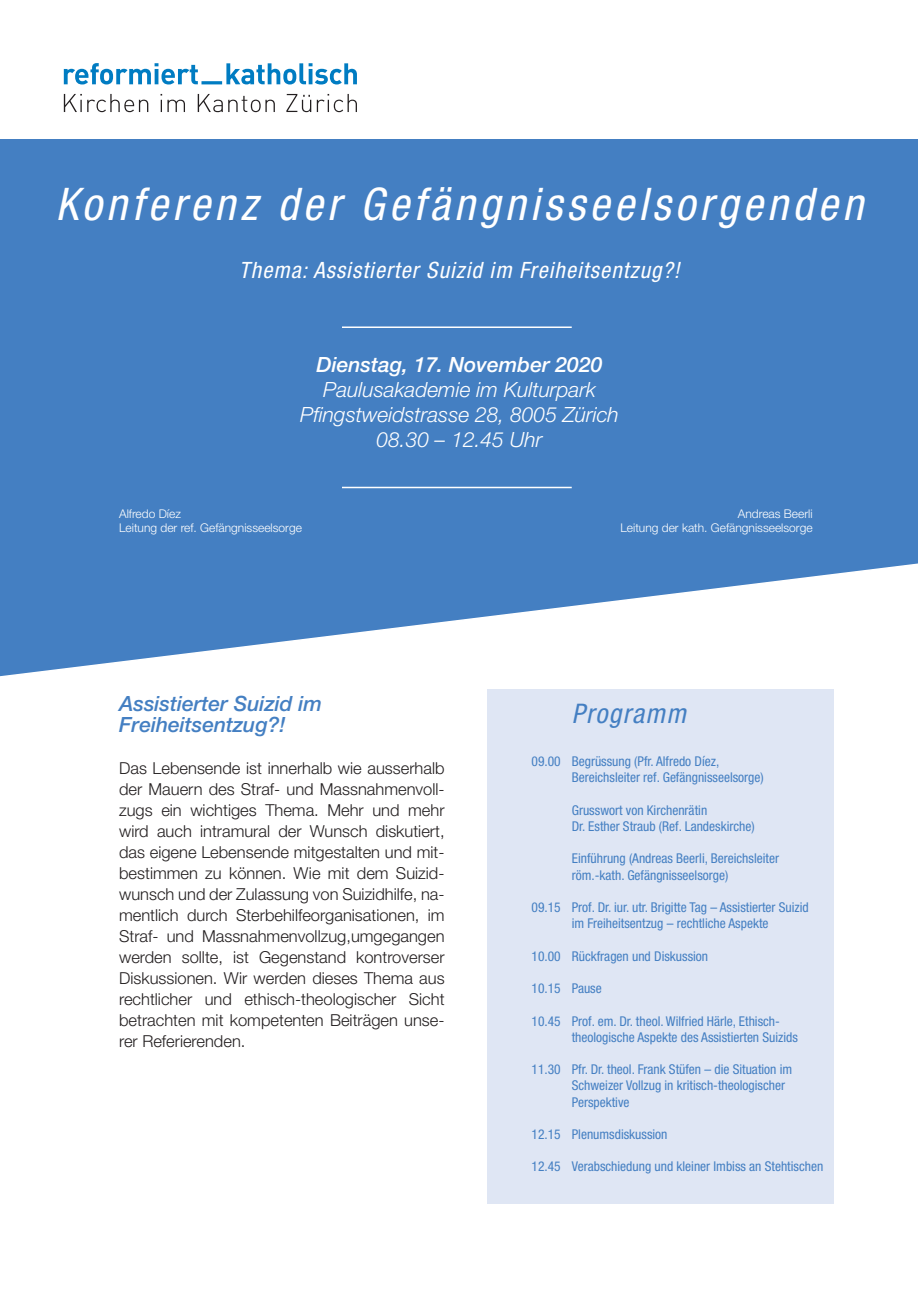
<style>
.page{position:relative;width:919px;height:1289px;background:#fff}
.page>*{position:absolute;margin:0;border:0;box-sizing:border-box;transform-origin:0 0}
.t1{font:italic condensed 45px "Helvetica Neue LT Pro";letter-spacing:.1em;color:#fff}
.t2{font:italic condensed 27px "Helvetica Neue LT Pro";letter-spacing:.05em;color:#447fc2}
.t3{font:italic condensed 22.5px "Helvetica Neue LT Pro";letter-spacing:.05em;color:#fff}
.t4{font:italic 300 21px/25.2px "Helvetica Neue LT Pro";color:#fff;text-align:center}
.t5{font:italic 500 21px/21px "Helvetica Neue LT Pro";color:#447fc2}
.t6{font:italic 500 21px "Helvetica Neue LT Pro";color:#fff}
.t7{font:300 16.5px/21px "Helvetica Neue LT Pro";color:#231f20;text-align:justify}
.t8{font:condensed 13.5px/16.2px "Helvetica Neue LT Pro";color:#447fc2}
.t9{font:300 12px "Helvetica Neue LT Pro";color:#fff}
</style>
<div class="page">
<svg style="left:64px;top:63px;width:134px;height:21px"></svg>
<svg style="left:226px;top:63px;width:131px;height:21px"></svg>
<svg style="left:64px;top:94px;width:84px;height:18px"></svg>
<svg style="left:160px;top:94px;width:25px;height:18px"></svg>
<svg style="left:198px;top:94px;width:77px;height:18px"></svg>
<svg style="left:286px;top:94px;width:25px;height:18px"></svg>
<svg style="left:317px;top:94px;width:40px;height:18px"></svg>
<hr style="left:201px;top:81px;width:21px;height:3px;background:#007cc2">
<div style="left:1px;top:139px;width:917px;height:540px;background:#447fc2"></div>
<hr style="left:342px;top:326px;width:229px;height:2px;background:#fff">
<hr style="left:342px;top:486px;width:229px;height:2px;background:#fff">
<svg style="left:0;top:536px;width:918px;height:449px"></svg>
<div style="left:487px;top:689px;width:346px;height:514px;background:#dfe6f4"></div>
<h1 class="t1" style="left:56px;top:178px;width:809px">Konferenz der Gefängnisseelsorgenden</h1>
<h3 class="t3" style="left:239px;top:257px;width:442px">Thema: Assistierter Suizid im Freiheitsentzug?!</h3>
<h3 class="t6" style="left:316px;top:351px;width:287px">Dienstag, 17. November 2020</h3>
<h3 class="t4" style="left:300px;top:376px;width:320px">Paulusakademie im Kulturpark<br>Pfingstweidstrasse 28, 8005 Zürich<br>08.30 – 12.45 Uhr</h3>
<p class="t9" style="left:119px;top:506px;width:63px">Alfredo Díez</p>
<p class="t9" style="left:737px;top:506px;width:76px">Andreas Beerli</p>
<p class="t9" style="left:119px;top:521px;width:184px">Leitung der ref. Gefängnisseelsorge</p>
<p class="t9" style="left:620px;top:521px;width:194px">Leitung der kath. Gefängnisseelsorge</p>
<h3 class="t5" style="left:119px;top:692px;width:205px">Assistierter Suizid im<br>Freiheitsentzug?!</h3>
<p class="t7" style="left:119px;top:756px;width:327px">Das Lebensende ist innerhalb wie ausserhalb der Mauern des Straf- und Massnahmenvoll&shy;zugs ein wichtiges Thema. Mehr und mehr wird auch intramural der Wunsch diskutiert, das eigene Lebensende mitgestalten und mit&shy;bestimmen zu können. Wie mit dem Suizid&shy;wunsch und der Zulassung von Suizidhilfe, na&shy;mentlich durch Sterbehilfeorganisationen, im Straf- und Massnahmenvollzug,umgegangen werden sollte, ist Gegenstand kontroverser Diskussionen. Wir werden dieses Thema aus rechtlicher und ethisch-theologischer Sicht betrachten mit kompetenten Beiträgen unse&shy;rer Referierenden.</p>
<p class="t8" style="left:531px;top:753px;width:31px">09.00</p>
<p class="t8" style="left:531px;top:899px;width:31px">09.15</p>
<p class="t8" style="left:531px;top:947px;width:31px">10.00</p>
<p class="t8" style="left:531px;top:980px;width:31px">10.15</p>
<p class="t8" style="left:531px;top:1012px;width:31px">10.45</p>
<p class="t8" style="left:531px;top:1061px;width:31px">11.30</p>
<p class="t8" style="left:531px;top:1125px;width:31px">12.15</p>
<p class="t8" style="left:531px;top:1158px;width:31px">12.45</p>
<h2 class="t2" style="left:572px;top:698px;width:115px">Programm</h2>
<p class="t8" style="left:571px;top:753px;width:193px">Begrüssung (Pfr. Alfredo Díez,<br>Bereichsleiter ref. Gefängnisseelsorge)</p>
<p class="t8" style="left:571px;top:801px;width:184px">Grusswort von Kirchenrätin<br>Dr. Esther Straub (Ref. Landeskirche)</p>
<p class="t8" style="left:571px;top:850px;width:209px">Einführung (Andreas Beerli, Bereichsleiter röm.-kath. Gefängnisseelsorge)</p>
<p class="t8" style="left:571px;top:899px;width:238px">Prof. Dr. iur. utr. Brigitte Tag – Assistierter Suizid im Freiheitsentzug – rechtliche Aspekte</p>
<p class="t8" style="left:571px;top:947px;width:138px">Rückfragen und Diskussion</p>
<p class="t8" style="left:571px;top:980px;width:31px">Pause</p>
<p class="t8" style="left:571px;top:1012px;width:228px">Prof. em. Dr. theol. Wilfried Härle, Ethisch&shy;theologische Aspekte des Assistierten Suizids</p>
<p class="t8" style="left:571px;top:1061px;width:222px">Pfr. Dr. theol. Frank Stüfen – die Situation im<br>Schweizer Vollzug in kritisch-theologischer<br>Perspektive</p>
<p class="t8" style="left:571px;top:1125px;width:97px">Plenumsdiskussion</p>
<p class="t8" style="left:571px;top:1158px;width:253px">Verabschiedung und kleiner Imbiss an Stehtischen</p>
</div>
